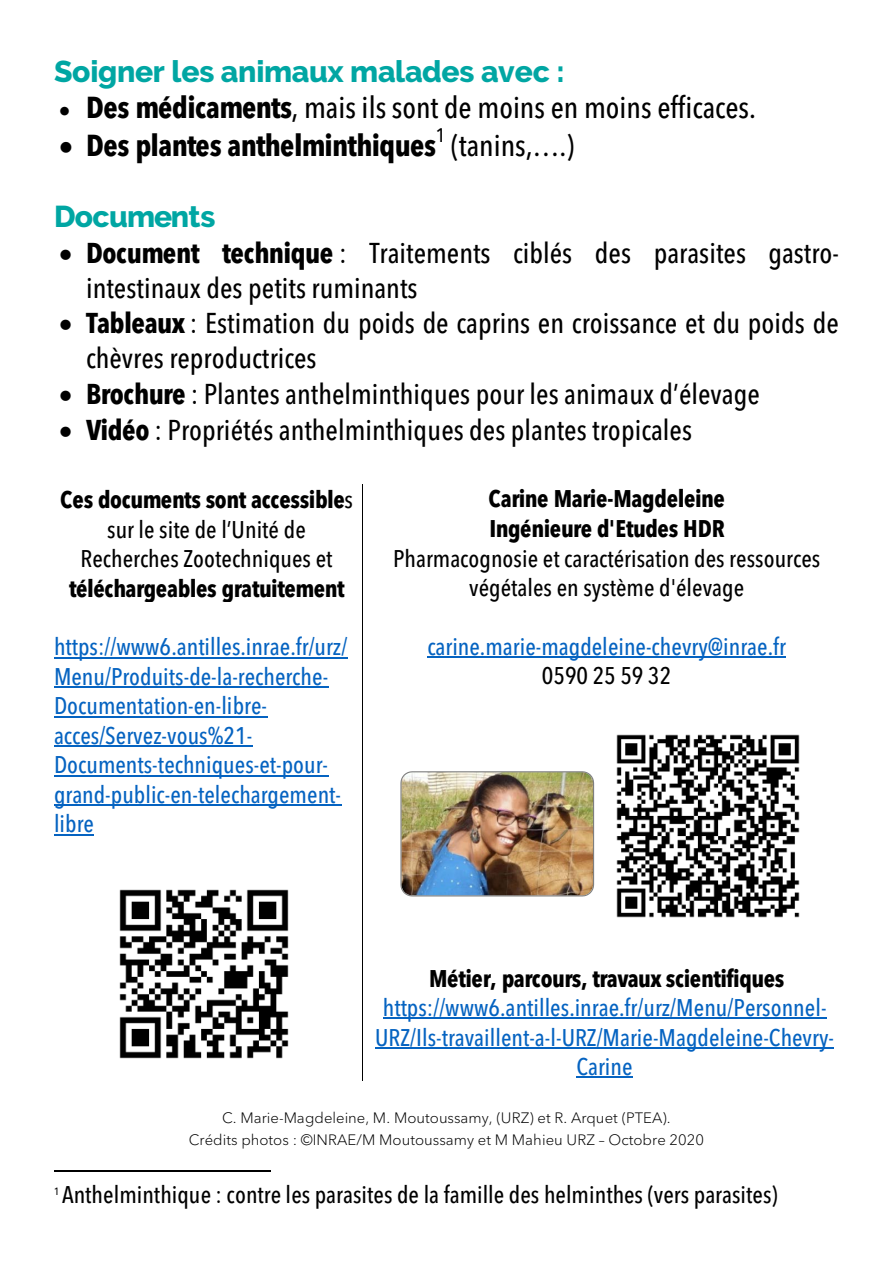
<style>
.page{position:relative;width:893px;height:1263px;background:#fff}
.page>*{position:absolute;margin:0;border:0;box-sizing:border-box;transform-origin:0 0}
.t1{font:500 condensed 30px "Avenir Next LT Pro";color:#000}
.t2{font:800 30px "Raleway";letter-spacing:-.01em;color:#00a6a3}
.t3{font:700 condensed 30px "Avenir Next LT Pro";letter-spacing:-.02em;color:#000}
.t4{font:500 condensed 28.5px/35.1px "Avenir Next LT Pro";color:#000}
.t5{font:500 condensed 24px/29.5px "Avenir Next LT Pro";color:#0563c1}
.t6{font:700 condensed 24px/29.4px "Avenir Next LT Pro";letter-spacing:-.02em;color:#000;text-align:center}
.t7{font:500 condensed 24px/29.5px "Avenir Next LT Pro";color:#000;text-align:center}
.t8{font:500 condensed 19.5px "Avenir Next LT Pro";color:#000}
.t9{font:300 15px "Avenir Next LT Pro";color:#000}
.t10{font:500 condensed 10.5px "Avenir Next LT Pro";color:#000}
.s1{font-weight:700}
.s2{font-weight:500}
</style>
<div class="page">
<hr style="left:54px;top:657px;width:294px;height:1px;background:#0563c1">
<hr style="left:54px;top:687px;width:274px;height:1px;background:#0563c1">
<hr style="left:54px;top:716px;width:213px;height:1px;background:#0563c1">
<hr style="left:54px;top:746px;width:198px;height:1px;background:#0563c1">
<hr style="left:54px;top:775px;width:274px;height:1px;background:#0563c1">
<hr style="left:54px;top:805px;width:287px;height:1px;background:#0563c1">
<hr style="left:54px;top:834px;width:40px;height:1px;background:#0563c1">
<hr style="left:427px;top:657px;width:359px;height:1px;background:#0563c1">
<hr style="left:383px;top:1018px;width:444px;height:1px;background:#0563c1">
<hr style="left:375px;top:1047px;width:459px;height:1px;background:#0563c1">
<hr style="left:577px;top:1077px;width:56px;height:1px;background:#0563c1">
<hr style="left:362px;top:484px;width:1px;height:597px;background:#000">
<hr style="left:54px;top:1171px;width:216px;height:1px;background:#000">
<img style="left:119px;top:889px;width:170px;height:170px">
<img style="left:400px;top:771px;width:195px;height:126px">
<img style="left:616px;top:734px;width:184px;height:184px">
<p class="t2" style="left:54px;top:54px;width:512px">Soigner les animaux malades avec :</p>
<h6 class="t1" style="left:59px;top:90px;width:698px">• <span class="s1">Des médicaments</span>, mais ils sont de moins en moins efficaces.</h6>
<h6 class="t3" style="left:59px;top:127px;width:379px">• Des plantes anthelminthiques</h6>
<h6 class="t8" style="left:436px;top:123px;width:11px">1</h6>
<h6 class="t1" style="left:451px;top:127px;width:125px">(tanins,….)</h6>
<h6 class="t2" style="left:54px;top:199px;width:163px">Documents</h6>
<h6 class="t4" style="left:86px;top:235px;width:754px;text-indent:-27px">• <span class="s1">Document technique</span> : Traitements ciblés des parasites gastro&shy;intestinaux des petits ruminants</h6>
<h6 class="t4" style="left:86px;top:306px;width:754px;text-indent:-27px">• <span class="s1">Tableaux</span> : Estimation du poids de caprins en croissance et du poids de chèvres reproductrices</h6>
<h6 class="t4" style="left:59px;top:377px;width:702px">• <span class="s1">Brochure</span> : Plantes anthelminthiques pour les animaux d’élevage</h6>
<h6 class="t4" style="left:59px;top:412px;width:635px">• <span class="s1">Vidéo</span> : Propriétés anthelminthiques des plantes tropicales</h6>
<p class="t6" style="left:60px;top:485px;width:294px">Ces documents sont accessible<span class="s2">s sur le site de l’Unité de<br>Recherches Zootechniques et </span>téléchargeables gratuitement</p>
<p class="t5" style="left:54px;top:632px;width:295px">https://www6.antilles.inrae.fr/urz/<br>Menu/Produits-de-la-recherche-<br>Documentation-en-libre&shy;acces/Servez-vous%21-<br>Documents-techniques-et-pour&shy;grand-public-en-telechargement&shy;libre</p>
<p class="t6" style="left:489px;top:484px;width:238px">Carine Marie-Magdeleine</p>
<p class="t6" style="left:489px;top:514px;width:237px">Ingénieure d'Etudes HDR</p>
<p class="t7" style="left:393px;top:543px;width:428px">Pharmacognosie et caractérisation des ressources végétales en système d'élevage</p>
<p class="t5" style="left:427px;top:632px;width:360px">carine.marie-magdeleine-chevry@inrae.fr</p>
<p class="t7" style="left:542px;top:661px;width:131px">0590 25 59 32</p>
<p class="t6" style="left:429px;top:963px;width:357px">Métier, parcours, travaux scientifiques</p>
<p class="t5" style="left:375px;top:993px;width:460px;text-align:center">https://www6.antilles.inrae.fr/urz/Menu/Personnel-<br>URZ/Ils-travaillent-a-l-URZ/Marie-Magdeleine-Chevry-<br>Carine</p>
<p class="t9" style="left:222px;top:1109px;width:450px">C. Marie-Magdeleine, M. Moutoussamy, (URZ) et R. Arquet (PTEA).</p>
<p class="t9" style="left:189px;top:1130px;width:517px">Crédits photos : ©INRAE/M Moutoussamy et M Mahieu URZ – Octobre 2020</p>
<p class="t10" style="left:54px;top:1185px;width:7px">1</p>
<p class="t7" style="left:62px;top:1180px;width:717px">Anthelminthique : contre les parasites de la famille des helminthes (vers parasites)</p>
</div>
